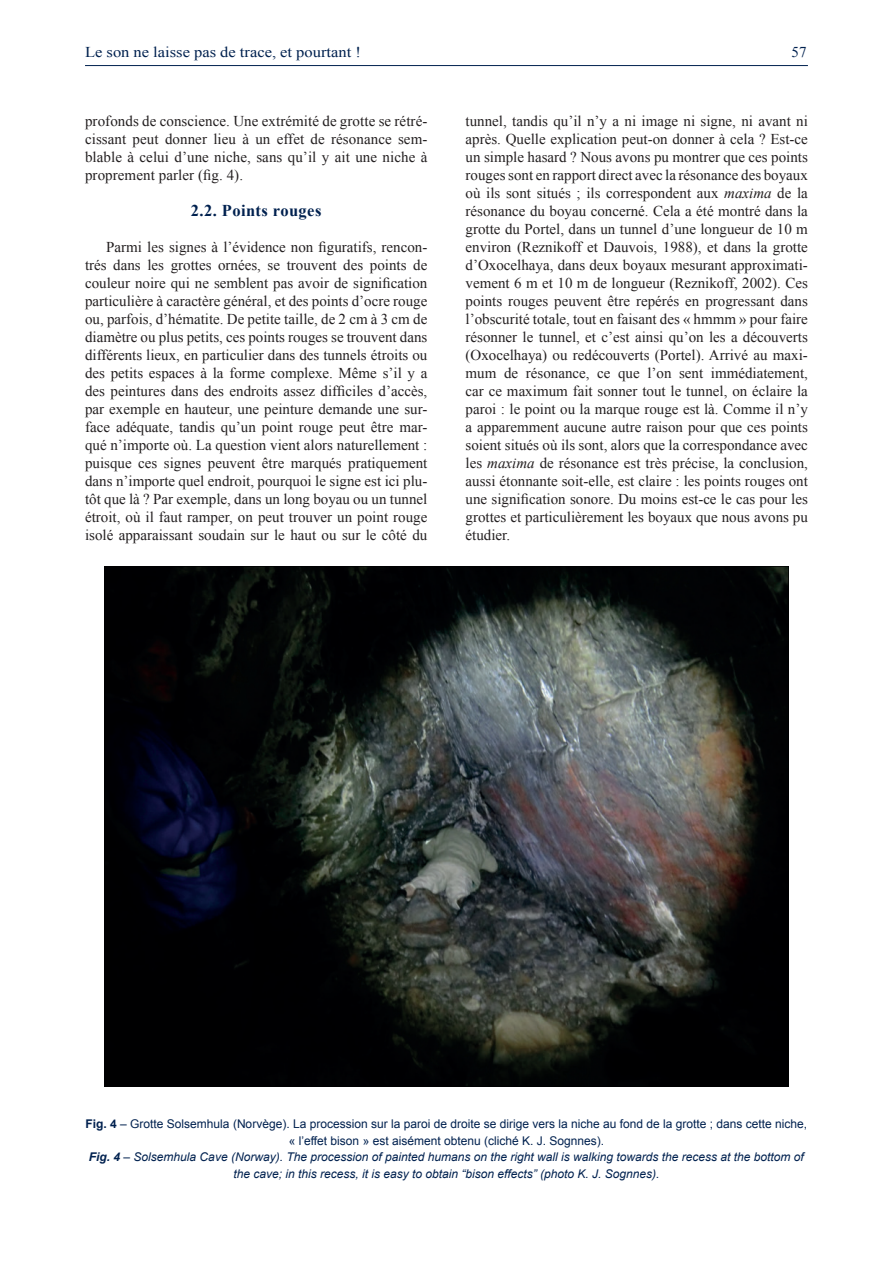
<style>
.page{position:relative;width:893px;height:1263px;background:#fff}
.page>*{position:absolute;margin:0;border:0;box-sizing:border-box;transform-origin:0 0}
.t1{font:700 16.5px "Times New Roman";letter-spacing:.025em;color:#00214f}
.t2{font:15px/18px "Times New Roman";color:#231f20;text-align:justify}
.t3{font:15px "Times New Roman";color:#00214f;scale:1.1 1}
.t4{font:15px "Times New Roman";color:#00214f}
.t5{font:italic 12px/16.5px "Arial";color:#00214f;text-align:center}
.s1{font-style:italic}
.s2{font-weight:700;font-style:normal}
.s3{font-style:normal}
.s4{font-weight:700}
</style>
<div class="page">
<hr style="left:85px;top:65px;width:723px;height:1px;background:#00214f">
<img style="left:105px;top:567px;width:683px;height:520px">
<p class="t3" style="left:85px;top:42px;width:252px">Le son ne laisse pas de trace, et pourtant !</p>
<p class="t4" style="left:792px;top:42px;width:16px">57</p>
<p class="t2" style="left:85px;top:112px;width:344px">profonds de conscience. Une extrémité de grotte se rétré&shy;cissant peut donner lieu à un effet de résonance sem&shy;blable à celui d’une niche, sans qu’il y ait une niche à proprement parler (fig. 4).</p>
<p class="t1" style="left:191px;top:199px;width:132px">2.2. Points rouges</p>
<p class="t2" style="left:85px;top:238px;width:344px;text-indent:21px">Parmi les signes à l’évidence non figuratifs, rencon&shy;trés dans les grottes ornées, se trouvent des points de couleur noire qui ne semblent pas avoir de signification particulière à caractère général, et des points d’ocre rouge ou, parfois, d’hématite. De petite taille, de 2 cm à 3 cm de diamètre ou plus petits, ces points rouges se trouvent dans différents lieux, en particulier dans des tunnels étroits ou des petits espaces à la forme complexe. Même s’il y a des peintures dans des endroits assez difficiles d’accès, par exemple en hauteur, une peinture demande une sur&shy;face adéquate, tandis qu’un point rouge peut être mar&shy;qué n’importe où. La question vient alors naturellement : puisque ces signes peuvent être marqués pratiquement dans n’importe quel endroit, pourquoi le signe est ici plu&shy;tôt que là ? Par exemple, dans un long boyau ou un tunnel étroit, où il faut ramper, on peut trouver un point rouge isolé apparaissant soudain sur le haut ou sur le côté du</p>
<p class="t2" style="left:466px;top:112px;width:344px">tunnel, tandis qu’il n’y a ni image ni signe, ni avant ni après. Quelle explication peut-on donner à cela ? Est-ce un simple hasard ? Nous avons pu montrer que ces points rouges sont en rapport direct avec la résonance des boyaux où ils sont situés ; ils correspondent aux <span class="s1">maxima</span> de la résonance du boyau concerné. Cela a été montré dans la grotte du Portel, dans un tunnel d’une longueur de 10 m environ (Reznikoff et Dauvois, 1988), et dans la grotte d’Oxocelhaya, dans deux boyaux mesurant approximati&shy;vement 6 m et 10 m de longueur (Reznikoff, 2002). Ces points rouges peuvent être repérés en progressant dans l’obscurité totale, tout en faisant des « hmmm » pour faire résonner le tunnel, et c’est ainsi qu’on les a découverts (Oxocelhaya) ou redécouverts (Portel). Arrivé au maxi&shy;mum de résonance, ce que l’on sent immédiatement, car ce maximum fait sonner tout le tunnel, on éclaire la paroi : le point ou la marque rouge est là. Comme il n’y a apparemment aucune autre raison pour que ces points soient situés où ils sont, alors que la correspondance avec les <span class="s1">maxima</span> de résonance est très précise, la conclusion, aussi étonnante soit-elle, est claire : les points rouges ont une signification sonore. Du moins est-ce le cas pour les grottes et particulièrement les boyaux que nous avons pu étudier.</p>
<p class="t5" style="left:86px;top:1116px;width:723px"><span class="s2">Fig. 4</span> <span class="s3">– Grotte Solsemhula (Norvège). La procession sur la paroi de droite se dirige vers la niche au fond de la grotte ; dans cette niche, « l’effet bison » est aisément obtenu (cliché K. J. Sognnes).<br></span><span class="s4">Fig. 4</span> – Solsemhula Cave (Norway). The procession of painted humans on the right wall is walking towards the recess at the bottom of the cave; in this recess, it is easy to obtain “bison effects” (photo K. J. Sognnes).</p>
</div>
